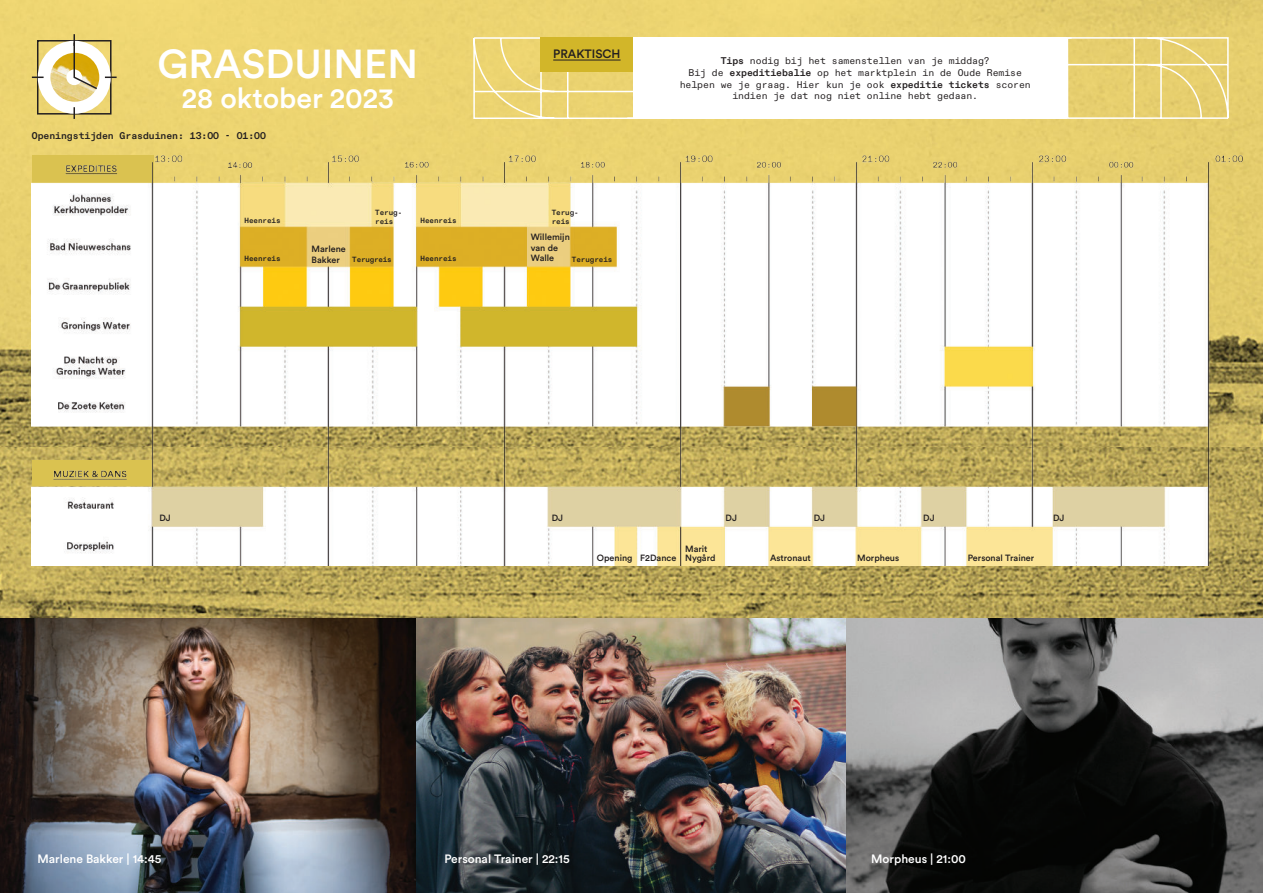
<style>
.page{position:relative;width:1263px;height:893px;background:#fff}
.page>*{position:absolute;margin:0;border:0;box-sizing:border-box;transform-origin:0 0}
.t1{font:500 40.05px "Circular Std";color:#fff}
.t2{font:500 28.5px "Circular Std";color:#fff}
.t3{font:500 12px "Circular Std";color:#fff}
.t4{font:500 12px "Circular Std";color:#231f20}
.t5{font:9.75px/11.7px "ABC Diatype Mono Unlicensed Trial";color:#231f20;text-align:center}
.t6{font:700 9.75px "ABC Diatype Mono Unlicensed Trial";color:#231f20}
.t7{font:500 9px/10.8px "Circular Std";color:#231f20}
.t8{font:700 7.5px/9px "ABC Diatype Mono Unlicensed Trial";color:#231f20}
.t9{font:700 7.5px "ABC Diatype Mono Unlicensed Trial";letter-spacing:-.02em;color:#231f20}
.s1{font-weight:700}
</style>
<div class="page">
<img style="left:0;top:0;width:1263px;height:618px">
<img style="left:0;top:618px;width:1263px;height:275px">
<svg style="left:473px;top:0;width:600px;height:120px;background:#ebd475"></svg>
<img style="left:626px;top:36px;width:603px;height:857px">
<div style="left:540px;top:37px;width:93px;height:35px;background:#d2b629"></div>
<hr style="left:553px;top:60px;width:68px;height:1px;background:#231f20">
<div style="left:37px;top:40px;width:75px;height:75px;border:2px solid #231f20"></div>
<div style="left:38px;top:41px;width:73px;height:73px;background:#fff;border-radius:50%"></div>
<img style="left:50px;top:53px;width:49px;height:49px;border-radius:24px">
<div style="left:66px;top:69px;width:16px;height:16px;background:#fff;border-radius:50%"></div>
<svg style="left:32px;top:77px;width:12px;height:1px"></svg>
<svg style="left:73px;top:34px;width:26px;height:57px"></svg>
<svg style="left:105px;top:77px;width:12px;height:1px"></svg>
<svg style="left:74px;top:107px;width:1px;height:12px"></svg>
<div style="left:633px;top:37px;width:434px;height:82px;background:#fff"></div>
<img style="left:32px;top:155px;width:1210px;height:411px">
<h1 class="t1" style="left:158px;top:46px;width:262px">GRASDUINEN</h1>
<p class="t5" style="left:680px;top:56px;width:352px"><span class="s1">Tips</span> nodig bij het samenstellen van je middag?<br>Bij de <span class="s1">expeditiebalie</span> op het marktplein in de Oude Remise helpen we je graag. Hier kun je ook <span class="s1">expeditie tickets</span> scoren indien je dat nog niet online hebt gedaan.</p>
<p class="t4" style="left:553px;top:48px;width:69px">PRAKTISCH</p>
<h2 class="t2" style="left:182px;top:85px;width:213px">28 oktober 2023</h2>
<p class="t6" style="left:32px;top:132px;width:235px">Openingstijden Grasduinen: 13:00 - 01:00</p>
<p class="t8" style="left:375px;top:208px;width:28px">Terug&shy;reis</p>
<p class="t8" style="left:552px;top:208px;width:28px">Terug&shy;reis</p>
<p class="t8" style="left:244px;top:216px;width:37px">Heenreis</p>
<p class="t8" style="left:420px;top:216px;width:37px">Heenreis</p>
<p class="t9" style="left:352px;top:256px;width:41px">Terugreis</p>
<p class="t8" style="left:572px;top:255px;width:42px">Terugreis</p>
<p class="t7" style="left:531px;top:232px;width:41px">Willemijn van de</p>
<p class="t7" style="left:312px;top:244px;width:36px">Marlene<br>Bakker</p>
<p class="t8" style="left:244px;top:254px;width:37px">Heenreis</p>
<p class="t8" style="left:420px;top:254px;width:37px">Heenreis</p>
<p class="t7" style="left:531px;top:253px;width:25px">Walle</p>
<p class="t7" style="left:159px;top:513px;width:13px">DJ</p>
<p class="t7" style="left:552px;top:513px;width:13px">DJ</p>
<p class="t7" style="left:725px;top:513px;width:13px">DJ</p>
<p class="t7" style="left:814px;top:513px;width:13px">DJ</p>
<p class="t7" style="left:923px;top:513px;width:13px">DJ</p>
<p class="t7" style="left:1053px;top:513px;width:13px">DJ</p>
<p class="t7" style="left:685px;top:544px;width:24px">Marit</p>
<p class="t7" style="left:640px;top:553px;width:38px">F2Dance</p>
<p class="t7" style="left:770px;top:553px;width:42px">Astronaut</p>
<p class="t7" style="left:857px;top:553px;width:43px">Morpheus</p>
<p class="t7" style="left:968px;top:553px;width:68px">Personal Trainer</p>
<p class="t7" style="left:597px;top:553px;width:37px">Opening</p>
<p class="t7" style="left:685px;top:553px;width:32px">Nygård</p>
<p class="t3" style="left:37px;top:854px;width:126px">Marlene Bakker | 14:45</p>
<p class="t3" style="left:444px;top:854px;width:127px">Personal Trainer | 22:15</p>
<p class="t3" style="left:871px;top:854px;width:96px">Morpheus | 21:00</p>
</div>
